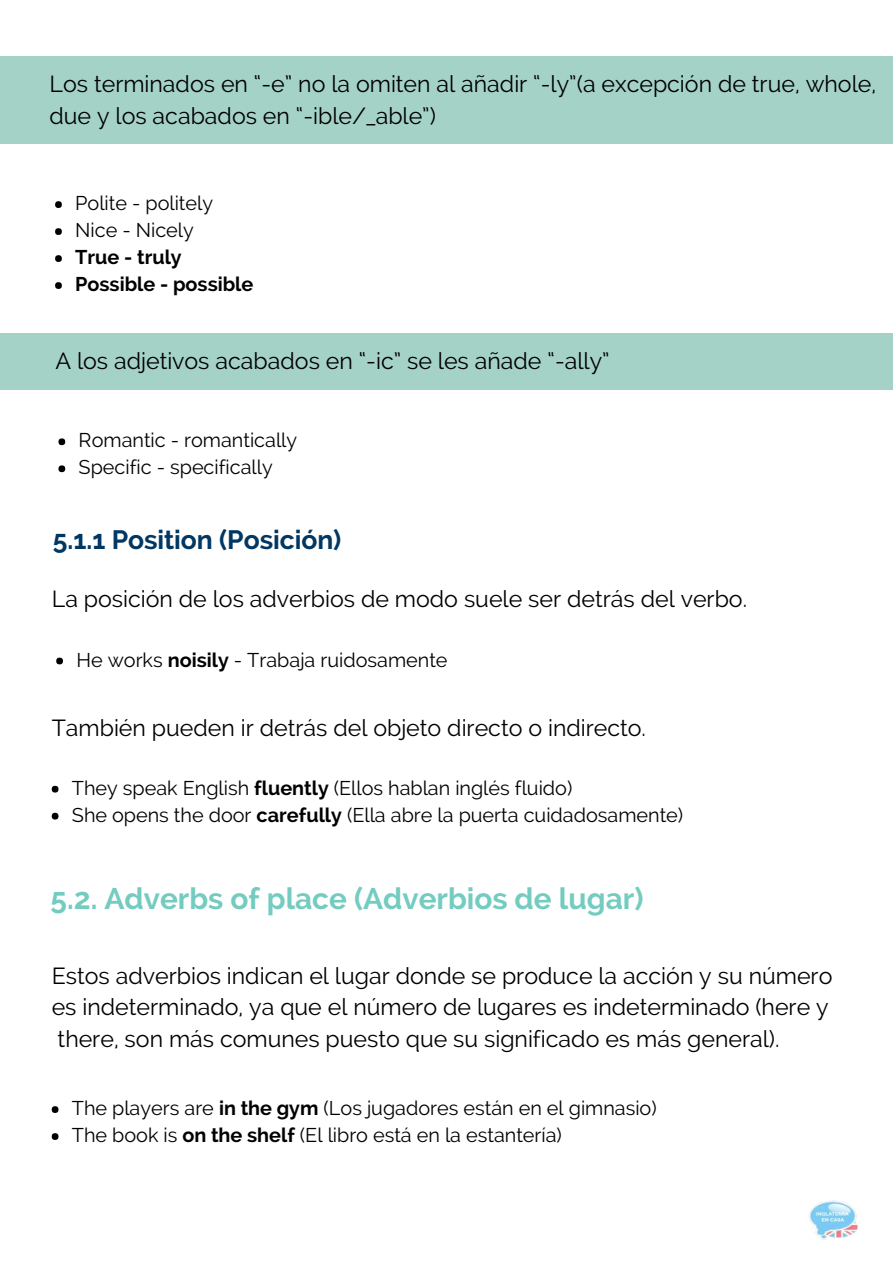
<style>
.page{position:relative;width:893px;height:1263px;background:#fff}
.page>*{position:absolute;margin:0;border:0;box-sizing:border-box;transform-origin:0 0}
.t1{font:700 29.7px "Raleway";color:#73ccbf}
.t2{font:700 26.4px "Raleway";color:#003763}
.t3{font:23.1px/31.5px "Raleway";color:#000}
.t4{font:19.8px/27px "Raleway";color:#000}
.t5{font:700 19.8px/27px "Raleway";color:#000}
.s1{font-weight:700}
</style>
<div class="page">
<img style="left:809px;top:1200px;width:49px;height:40px">
<div style="left:55px;top:201px;width:7px;height:7px;background:#000;border-radius:50%"></div>
<div style="left:55px;top:228px;width:7px;height:7px;background:#000;border-radius:50%"></div>
<div style="left:55px;top:255px;width:7px;height:7px;background:#000;border-radius:50%"></div>
<div style="left:55px;top:282px;width:7px;height:7px;background:#000;border-radius:50%"></div>
<div style="left:56px;top:658px;width:7px;height:6px;background:#000;border-radius:50%"></div>
<div style="left:0;top:56px;width:892px;height:88px;background:#a4d2c6"></div>
<div style="left:0;top:334px;width:892px;height:56px;background:#a4d2c6"></div>
<div style="left:58px;top:438px;width:7px;height:7px;background:#000;border-radius:50%"></div>
<div style="left:58px;top:465px;width:7px;height:7px;background:#000;border-radius:50%"></div>
<svg style="left:52px;top:786px;width:6px;height:6px"></svg>
<svg style="left:52px;top:813px;width:6px;height:6px"></svg>
<div style="left:52px;top:1106px;width:6px;height:7px;background:#000;border-radius:50%"></div>
<div style="left:52px;top:1133px;width:6px;height:7px;background:#000;border-radius:50%"></div>
<p class="t3" style="left:49px;top:68px;width:828px">Los terminados en “-e” no la omiten al añadir “-ly”(a excepción de true, whole, due y los acabados en “-ible/_able”)</p>
<p class="t4" style="left:75px;top:190px;width:139px">Polite - politely<br>Nice - Nicely</p>
<p class="t5" style="left:75px;top:244px;width:180px">True - truly<br>Possible - possible</p>
<p class="t3" style="left:55px;top:345px;width:556px">A los adjetivos acabados en “-ic” se les añade “-ally”</p>
<p class="t4" style="left:79px;top:427px;width:220px">Romantic - romantically<br>Specific - specifically</p>
<p class="t2" style="left:53px;top:524px;width:290px">5.1.1 Position (Posición)</p>
<p class="t3" style="left:52px;top:583px;width:696px">La posición de los adverbios de modo suele ser detrás del verbo.</p>
<p class="t4" style="left:76px;top:646px;width:372px">He works <span class="s1">noisily</span> - Trabaja ruidosamente</p>
<p class="t3" style="left:52px;top:712px;width:595px">También pueden ir detrás del objeto directo o indirecto.</p>
<p class="t4" style="left:72px;top:774px;width:612px">They speak English <span class="s1">fluently</span> (Ellos hablan inglés fluido)<br>She opens the door <span class="s1">carefully</span> (Ella abre la puerta cuidadosamente)</p>
<p class="t1" style="left:51px;top:881px;width:594px">5.2. Adverbs of place (Adverbios de lugar)</p>
<p class="t3" style="left:52px;top:960px;width:782px">Estos adverbios indican el lugar donde se produce la acción y su número es indeterminado, ya que el número de lugares es indeterminado (here y there, son más comunes puesto que su significado es más general).</p>
<p class="t4" style="left:72px;top:1095px;width:586px">The players are <span class="s1">in the gym</span> (Los jugadores están en el gimnasio)<br>The book is <span class="s1">on the shelf</span> (El libro está en la estantería)</p>
</div>
